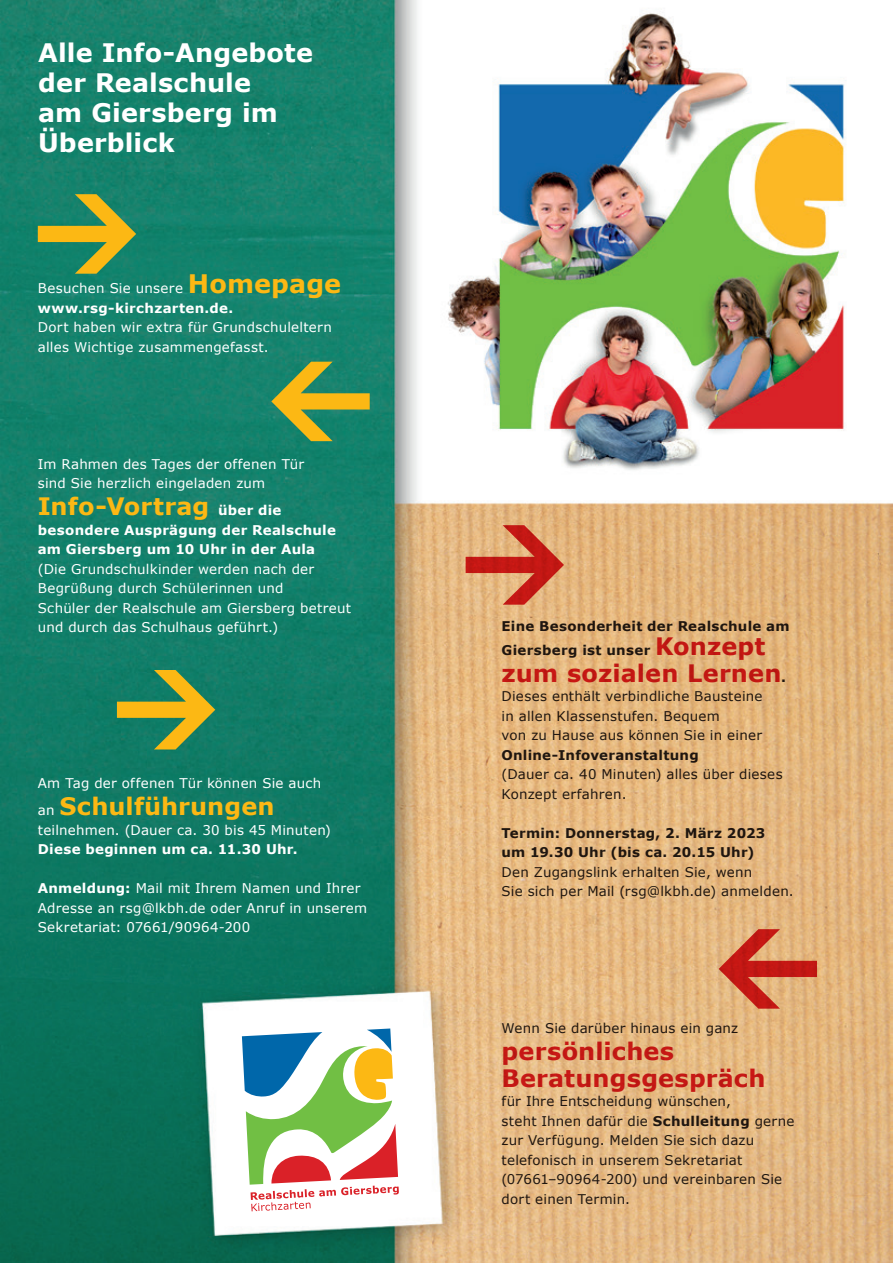
<style>
.page{position:relative;width:893px;height:1263px;background:#fff}
.page>*{position:absolute;margin:0;border:0;box-sizing:border-box;transform-origin:0 0}
.t1{font:700 25.5px/30px "Verdana";letter-spacing:.005em;color:#fff}
.t2{font:700 24px/27px "Verdana";letter-spacing:.005em;color:#da2128}
.t3{font:700 24px "Verdana";letter-spacing:.005em;color:#fcb814}
.t4{font:13.35px/19.5px "Verdana";letter-spacing:.02em;color:#fff}
.t5{font:13.35px/19.5px "Verdana";letter-spacing:.015em;color:#231f20}
.t6{font:700 13.35px/24px "Verdana";letter-spacing:.02em;color:#231f20}
.s1{font-weight:700;font-size:25.5px;color:#fcb814}
.s2{font-weight:700}
.s3{font-size:13.35px;color:#fff}
.s4{font-weight:400;font-size:13.35px;color:#fff}
.s5{font-size:24px;color:#da2128}
.s6{font-size:13.5px;color:#231f20}
</style>
<div class="page">
<img style="left:0;top:0;width:893px;height:1263px">
<svg style="left:242px;top:1028px;width:157px;height:183px"></svg>
<svg style="left:38px;top:194px;width:98px;height:80px;background:#69954b"></svg>
<svg style="left:271px;top:362px;width:99px;height:79px;background:#6a964c"></svg>
<svg style="left:117px;top:670px;width:98px;height:79px;background:#689248"></svg>
<svg style="left:466px;top:525px;width:98px;height:80px;background:#d87c58"></svg>
<svg style="left:719px;top:929px;width:98px;height:80px;background:#d77b57"></svg>
<p class="t1" style="left:38px;top:38px;width:276px">Alle Info-Angebote der Realschule<br>am Giersberg im<br>Überblick</p>
<p class="t4" style="left:38px;top:279px;width:305px">Besuchen Sie unsere <span class="s1">Homepage </span><span class="s2">www.rsg-kirchzarten.de.<br></span>Dort haben wir extra für Grundschuleltern alles Wichtige zusammengefasst.</p>
<p class="t4" style="left:38px;top:454px;width:268px">Im Rahmen des Tages der offenen Tür sind Sie herzlich eingeladen zum</p>
<p class="t3" style="left:38px;top:491px;width:245px">Info-Vortrag <span class="s3">über die</span></p>
<p class="t4" style="left:38px;top:520px;width:315px"><span class="s2">besondere Ausprägung der Realschule am Giersberg um 10 Uhr in der Aula<br></span>(Die Grundschulkinder werden nach der Begrüßung durch Schülerinnen und<br>Schüler der Realschule am Giersberg betreut und durch das Schulhaus geführt.)</p>
<p class="t4" style="left:38px;top:774px;width:285px">Am Tag der offenen Tür können Sie auch</p>
<p class="t3" style="left:38px;top:791px;width:238px"><span class="s4">an</span> Schulführungen</p>
<p class="t4" style="left:38px;top:820px;width:295px">teilnehmen. (Dauer ca. 30 bis 45 Minuten)<br><span class="s2">Diese beginnen um ca. 11.30 Uhr.</span></p>
<p class="t4" style="left:38px;top:879px;width:331px"><span class="s2">Anmeldung:</span> Mail mit Ihrem Namen und Ihrer<br>Adresse an rsg@lkbh.de oder Anruf in unserem<br>Sekretariat: 07661/90964-200</p>
<p class="t6" style="left:502px;top:614px;width:290px">Eine Besonderheit der Realschule am<br>Giersberg ist unser <span class="s5">Konzept</span></p>
<h2 class="t2" style="left:502px;top:660px;width:286px">zum sozialen Lernen<span class="s6">.</span></h2>
<p class="t5" style="left:502px;top:687px;width:262px">Dieses enthält verbindliche Bausteine in allen Klassenstufen. Bequem<br>von zu Hause aus können Sie in einer</p>
<p class="t6" style="left:502px;top:743px;width:199px">Online-Infoveranstaltung</p>
<p class="t5" style="left:502px;top:765px;width:283px">(Dauer ca. 40 Minuten) alles über dieses<br>Konzept erfahren.</p>
<p class="t6" style="left:502px;top:823px;width:265px;line-height:19.5px">Termin: Donnerstag, 2. März 2023 um 19.30 Uhr (bis ca. 20.15 Uhr)</p>
<p class="t5" style="left:502px;top:862px;width:294px">Den Zugangslink erhalten Sie, wenn<br>Sie sich per Mail (rsg@lkbh.de) anmelden.</p>
<p class="t5" style="left:502px;top:1018px;width:238px">Wenn Sie darüber hinaus ein ganz</p>
<h2 class="t2" style="left:502px;top:1038px;width:266px">persönliches<br>Beratungsgespräch</h2>
<p class="t5" style="left:502px;top:1092px;width:294px">für Ihre Entscheidung wünschen,<br>steht Ihnen dafür die <span class="s2">Schulleitung</span> gerne zur Verfügung. Melden Sie sich dazu telefonisch in unserem Sekretariat (07661–90964-200) und vereinbaren Sie dort einen Termin.</p>
</div>
